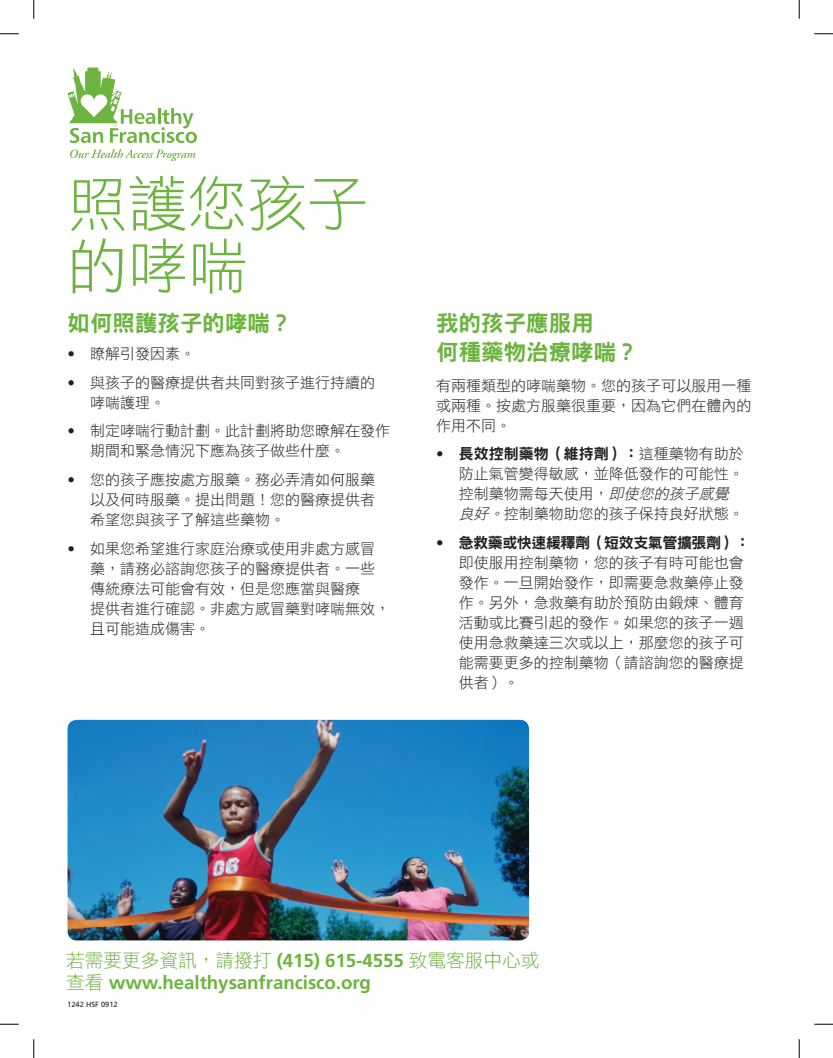
<style>
.page{position:relative;width:833px;height:1058px;background:#fff}
.page>*{position:absolute;margin:0;border:0;box-sizing:border-box;transform-origin:0 0}
.t1{font:60px/62.5px "DF Hei Std W3";color:#6cb43f}
.subhead{font:22.5px/28.8px "DF Hei Std W9";color:#6cb43f}
.t2{font:700 18.75px/22.5px "Frutiger";letter-spacing:-.005em;color:#6cb43f}
.subhead-2{font:15px/20px "DF Hei Std W3";color:#231f20}
.t3{font:7.5px "Frutiger";color:#231f20}
.s1{font-family:"Frutiger";font-weight:300}
.s2{font-family:"DF Hei Std W9"}
.s3{font-style:italic}
.s4{font-family:"DF Hei Std W3";font-weight:400}
</style>
<div class="page">
<img style="left:68px;top:720px;width:461px;height:220px">
<svg style="left:70px;top:149px;width:125px;height:12px"></svg>
<svg style="left:68px;top:68px;width:129px;height:75px"></svg>
<svg style="left:0;top:33px;width:19px;height:2px"></svg>
<svg style="left:814px;top:33px;width:19px;height:2px"></svg>
<svg style="left:0;top:1023px;width:19px;height:2px"></svg>
<svg style="left:814px;top:1023px;width:19px;height:2px"></svg>
<svg style="left:33px;top:0;width:2px;height:19px"></svg>
<svg style="left:33px;top:1039px;width:2px;height:19px"></svg>
<svg style="left:798px;top:0;width:2px;height:19px"></svg>
<svg style="left:798px;top:1039px;width:2px;height:19px"></svg>
<p class="t1" style="left:68px;top:171px;width:301px">照護您孩子的哮喘</p>
<p class="subhead" style="left:68px;top:308px;width:226px">如何照護孩子的哮喘？</p>
<p class="subhead-2" style="left:68px;top:344px;width:129px"><span class="s1">•</span> 瞭解引發因素。</p>
<p class="subhead-2" style="left:90px;top:372px;width:287px;text-indent:-22px"><span class="s1">•</span> 與孩子的醫療提供者共同對孩子進行持續的哮喘護理。</p>
<p class="subhead-2" style="left:90px;top:421px;width:302px;text-indent:-22px"><span class="s1">•</span> 制定哮喘行動計劃。此計劃將助您暸解在發作期間和緊急情況下應為孩子做些什麼。</p>
<p class="subhead-2" style="left:90px;top:469px;width:287px;text-align:justify;text-indent:-22px"><span class="s1">•</span> 您的孩子應按處方服藥。務必弄清如何服藥以及何時服藥。提出問題！您的醫療提供者希望您與孩子了解這些藥物。</p>
<p class="subhead-2" style="left:90px;top:538px;width:302px;text-indent:-22px"><span class="s1">•</span> 如果您希望進行家庭治療或使用非處方感冒藥，請務必諮詢您孩子的醫療提供者。一些傳統療法可能會有效，但是您應當與醫療<br>提供者進行確認。非處方感冒藥對哮喘無效，且可能造成傷害。</p>
<p class="subhead" style="left:436px;top:308px;width:204px">我的孩子應服用<br>何種藥物治療哮喘？</p>
<p class="subhead-2" style="left:436px;top:375px;width:317px;text-align:justify">有兩種類型的哮喘藥物。您的孩子可以服用一種或兩種。按處方服藥很重要，因為它們在體內的作用不同。</p>
<p class="subhead-2" style="left:458px;top:444px;width:287px;text-indent:-22px"><span class="s1">•</span> <span class="s2">長效控制藥物（維持劑）：</span>這種藥物有助於防止氣管變得敏感，並降低發作的可能性。控制藥物需每天使用，<span class="s3">即使您的孩子感覺良好。</span>控制藥物助您的孩子保持良好狀態。</p>
<p class="subhead-2" style="left:458px;top:532px;width:293px;text-indent:-22px"><span class="s1">•</span> <span class="s2">急救藥或快速緩釋劑（短效支氣管擴張劑）：</span>即使服用控制藥物，您的孩子有時可能也會發作。一旦開始發作，即需要急救藥停止發作。另外，急救藥有助於預防由鍛煉、體育活動或比賽引起的發作。如果您的孩子一週使用急救藥達三次或以上，那麼您的孩子可能需要更多的控制藥物（請諮詢您的醫療提供者）。</p>
<p class="t2" style="left:66px;top:949px;width:475px"><span class="s4">若需要更多資訊，請撥打</span> (415) 615-4555 <span class="s4">致電客服中心或查看</span> www.healthysanfrancisco.org</p>
<p class="t3" style="left:67px;top:1000px;width:52px">1242 HSF 0912</p>
</div>
